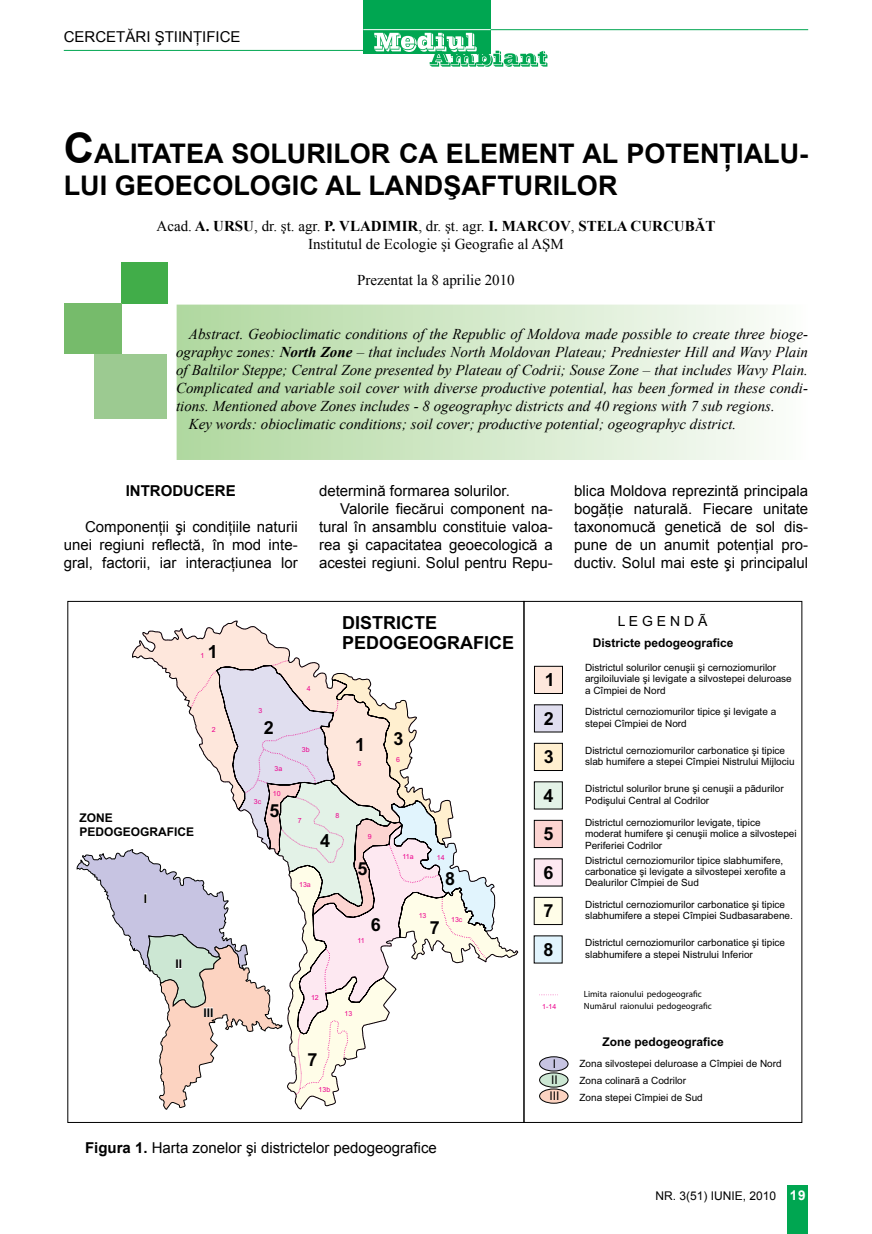
<style>
.page{position:relative;width:872px;height:1234px;background:#fff}
.page>*{position:absolute;margin:0;border:0;box-sizing:border-box;transform-origin:0 0}
.t1{font:700 27px/32.4px "Arial";color:#000}
.t2{font:700 18px/38.4px "Arial";color:#000;text-align:justify}
.t3{font:italic 15px "Times New Roman";color:#000}
.t4{font:15px/18px "Arial";color:#000;text-align:justify}
.t5{font:15px/18px "Times New Roman";color:#000;text-align:center}
.t6{font:700 15px "Arial";color:#000}
.t7{font:13.95px "Arial";letter-spacing:.28em;color:#000}
.t8{font:700 12px/13.4px "Arial";color:#000}
.t9{font:12px/16px "Arial";color:#000}
.t10{font:10.05px/11.1px "Arial";color:#000}
.t11{font:italic 9px "Arial";color:#000}
.t12{font:7.05px "Arial";color:#ec008c}
.s1{font-size:42px}
.s2{font-weight:700}
.s3{font-weight:700;font-size:13.5px;color:#fff}
</style>
<div class="page">
<div style="left:363px;top:0;width:128px;height:53px;background:#00a651"></div>
<hr style="left:64px;top:50px;width:320px;height:1px;background:#00a651">
<hr style="left:491px;top:29px;width:317px;height:1px;background:#00a651">
<svg style="left:374px;top:33px;width:173px;height:34px"></svg>
<hr style="left:363px;top:29px;width:128px;height:1px;background:#fff">
<div style="left:787px;top:1185px;width:21px;height:48px;background:#00a651"></div>
<svg style="left:177px;top:304px;width:587px;height:156px"></svg>
<div style="left:121px;top:262px;width:46px;height:41px;background:#41ad49"></div>
<div style="left:64px;top:303px;width:57px;height:51px;background:#76bb6b"></div>
<div style="left:94px;top:354px;width:73px;height:65px;background:#9cca91"></div>
<svg style="left:67px;top:601px;width:736px;height:522px"></svg>
<svg style="left:76px;top:665px;width:418px;height:444px"></svg>
<div style="left:539px;top:1056px;width:29px;height:14px;background:#c7c4e2;border-radius:50%"></div>
<div style="left:539px;top:1056px;width:29px;height:15px;border:1px solid #000;border-radius:50%"></div>
<div style="left:539px;top:1072px;width:29px;height:14px;background:#cce7d3;border-radius:50%"></div>
<div style="left:539px;top:1072px;width:29px;height:15px;border:1px solid #000;border-radius:50%"></div>
<div style="left:539px;top:1088px;width:29px;height:14px;background:#fcd3c1;border-radius:50%"></div>
<div style="left:539px;top:1088px;width:29px;height:15px;border:1px solid #000;border-radius:50%"></div>
<svg style="left:539px;top:994px;width:20px;height:1px"></svg>
<p class="t4" style="left:64px;top:28px;width:178px">cercetări ştiinţifice</p>
<p class="t1" style="left:64px;top:138px;width:746px"><span class="s1">C</span>ALITATEA SOLURILOR CA ELEMENT AL POTENŢIALU-<br>LUI GEOECOLOGIC AL LANDŞAFTURILOR</p>
<p class="t5" style="left:157px;top:217px;width:560px">Acad. <span class="s2">A. URSU</span>, dr. şt. agr. <span class="s2">P. VLADIMIR</span>, dr. şt. agr. <span class="s2">I. MARCOV</span>, <span class="s2">STELA CURCUBĂT<br></span>Institutul de Ecologie şi Geografie al AŞM</p>
<p class="t5" style="left:357px;top:271px;width:159px">Prezentat la 8 aprilie 2010</p>
<p class="t3" style="left:189px;top:324px;width:620px">Abstract. Geobioclimatic conditions of the Republic of Moldova made possible to create three bioge-</p>
<p class="t3" style="left:176px;top:342px;width:633px">ographyc zones: <span class="s2">North Zone</span> – that includes North Moldovan Plateau; Predniester Hill and Wavy Plain</p>
<p class="t3" style="left:176px;top:360px;width:633px">of Baltilor Steppe; Central Zone presented by Plateau of Codrii; Souse Zone – that includes Wavy Plain.</p>
<p class="t3" style="left:176px;top:378px;width:633px">Complicated and variable soil cover with diverse productive potential, has been formed in these condi-</p>
<p class="t3" style="left:176px;top:396px;width:600px">tions. Mentioned above Zones includes - 8 ogeographyc districts and 40 regions with 7 sub regions.</p>
<p class="t3" style="left:189px;top:414px;width:549px">Key words: obioclimatic conditions; soil cover; productive potential; ogeographyc district.</p>
<p class="t6" style="left:126px;top:481px;width:111px">INTRODUCERE</p>
<p class="t4" style="left:64px;top:518px;width:236px;text-indent:21px">Componenţii şi condiţiile naturii unei regiuni reflectă, în mod inte&shy;gral, factorii, iar interacţiunea lor</p>
<p class="t4" style="left:319px;top:482px;width:192px">determină formarea solurilor.</p>
<p class="t4" style="left:340px;top:500px;width:214px">Valorile fiecărui component na-</p>
<p class="t4" style="left:319px;top:518px;width:235px">tural în ansamblu constituie valoa-</p>
<p class="t4" style="left:319px;top:536px;width:235px">rea şi capacitatea geoecologică a</p>
<p class="t4" style="left:319px;top:554px;width:235px">acestei regiuni. Solul pentru Repu-</p>
<p class="t4" style="left:574px;top:482px;width:235px">blica Moldova reprezintă principala bogăţie naturală. Fiecare unitate taxonomucă genetică de sol dis&shy;pune de un anumit potenţial pro&shy;ductiv. Solul mai este şi principalul</p>
<p class="t2" style="left:208px;top:632px;width:11px">1</p>
<p class="t12" style="left:200px;top:651px;width:5px">1</p>
<p class="t12" style="left:212px;top:724px;width:5px">2</p>
<p class="t8" style="left:80px;top:811px;width:116px">ZONE<br>PEDOGEOGRAFICE</p>
<p class="t8" style="left:144px;top:891px;width:5px">I</p>
<p class="t8" style="left:175px;top:957px;width:8px">II</p>
<p class="t12" style="left:258px;top:706px;width:5px">3</p>
<p class="t2" style="left:264px;top:709px;width:11px">2</p>
<p class="t12" style="left:274px;top:764px;width:9px">3a</p>
<p class="t12" style="left:254px;top:797px;width:9px">3c</p>
<p class="t12" style="left:273px;top:789px;width:9px">10</p>
<p class="t2" style="left:269px;top:792px;width:11px">5</p>
<p class="t12" style="left:307px;top:684px;width:5px">4</p>
<p class="t12" style="left:302px;top:744px;width:9px">3b</p>
<p class="t12" style="left:298px;top:816px;width:5px">7</p>
<p class="t12" style="left:299px;top:879px;width:13px">13a</p>
<p class="t2" style="left:342px;top:613px;width:173px;line-height:20.1px">DISTRICTE<br>PEDOGEOGRAFICE</p>
<p class="t7" style="left:618px;top:611px;width:91px">LEGENDÃ</p>
<p class="t8" style="left:593px;top:636px;width:142px">Districte pedogeografice</p>
<p class="t2" style="left:355px;top:726px;width:11px">1</p>
<p class="t12" style="left:357px;top:759px;width:5px">5</p>
<p class="t2" style="left:393px;top:720px;width:11px">3</p>
<p class="t12" style="left:396px;top:754px;width:5px">6</p>
<p class="t12" style="left:335px;top:810px;width:5px">8</p>
<p class="t2" style="left:320px;top:821px;width:11px">4</p>
<p class="t12" style="left:368px;top:831px;width:5px">9</p>
<p class="t2" style="left:357px;top:849px;width:11px">5</p>
<p class="t2" style="left:371px;top:906px;width:11px">6</p>
<p class="t12" style="left:357px;top:935px;width:9px">11</p>
<p class="t12" style="left:402px;top:851px;width:13px">11a</p>
<p class="t12" style="left:437px;top:853px;width:9px">14</p>
<p class="t2" style="left:445px;top:859px;width:11px">8</p>
<p class="t12" style="left:419px;top:910px;width:9px">13</p>
<p class="t2" style="left:430px;top:909px;width:11px">7</p>
<p class="t12" style="left:451px;top:914px;width:13px">13c</p>
<p class="t2" style="left:543px;top:661px;width:13px">1<br>2<br>3<br>4<br>5<br>6<br>7<br>8</p>
<p class="t10" style="left:585px;top:662px;width:208px">Districtul solurilor cenuşii şi cernoziomurilor argiloiluviale şi levigate a silvostepei deluroase a Cîmpiei de Nord</p>
<p class="t10" style="left:585px;top:706px;width:193px">Districtul cernoziomurilor tipice şi levigate a stepei Cîmpiei de Nord</p>
<p class="t10" style="left:585px;top:744px;width:211px">Districtul cernoziomurilor carbonatice şi tipice slab humifere a stepei Cîmpiei Nistrului Mijlociu</p>
<p class="t10" style="left:585px;top:783px;width:200px">Districtul solurilor brune şi cenuşii a pãdurilor<br>Podişului Central al Codrilor</p>
<p class="t10" style="left:585px;top:817px;width:213px">Districtul cernoziomurilor levigate, tipice moderat humifere şi cenuşii molice a silvostepei<br>Periferiei Codrilor</p>
<p class="t10" style="left:585px;top:854px;width:202px">Districtul cernoziomurilor tipice slabhumifere, carbonatice şi levigate a silvostepei xerofite a<br>Dealurilor Cîmpiei de Sud</p>
<p class="t10" style="left:585px;top:898px;width:209px">Districtul cernoziomurilor carbonatice şi tipice slabhumifere a stepei Cîmpiei Sudbasarabene.</p>
<p class="t10" style="left:585px;top:937px;width:201px">Districtul cernoziomurilor carbonatice şi tipice slabhumifere a stepei Nistrului Inferior</p>
<p class="t8" style="left:203px;top:1005px;width:11px">III</p>
<p class="t12" style="left:311px;top:992px;width:9px">12</p>
<p class="t2" style="left:307px;top:1041px;width:11px">7</p>
<p class="t12" style="left:318px;top:1084px;width:13px">13b</p>
<p class="t12" style="left:344px;top:1008px;width:9px">13</p>
<p class="t4" style="left:85px;top:1138px;width:353px"><span class="s2">Figura 1.</span> Harta zonelor şi districtelor pedogeografice</p>
<p class="t12" style="left:542px;top:1001px;width:15px">1-14</p>
<p class="t9" style="left:549px;top:1055px;width:11px">I<br>II<br>III</p>
<p class="t11" style="left:584px;top:988px;width:120px">Limita raionului pedogeografic</p>
<p class="t11" style="left:584px;top:1000px;width:130px">Numãrul raionului pedogeografic</p>
<p class="t8" style="left:602px;top:1035px;width:123px">Zone pedogeografice</p>
<p class="t10" style="left:579px;top:1055px;width:204px;line-height:16.8px">Zona silvostepei deluroase a Cîmpiei de Nord<br>Zona colinarã a Codrilor<br>Zona stepei Cîmpiei de Sud</p>
<p class="t9" style="left:655px;top:1187px;width:152px">NR. 3(51) iunie, 2010 <span class="s3">19</span></p>
</div>
